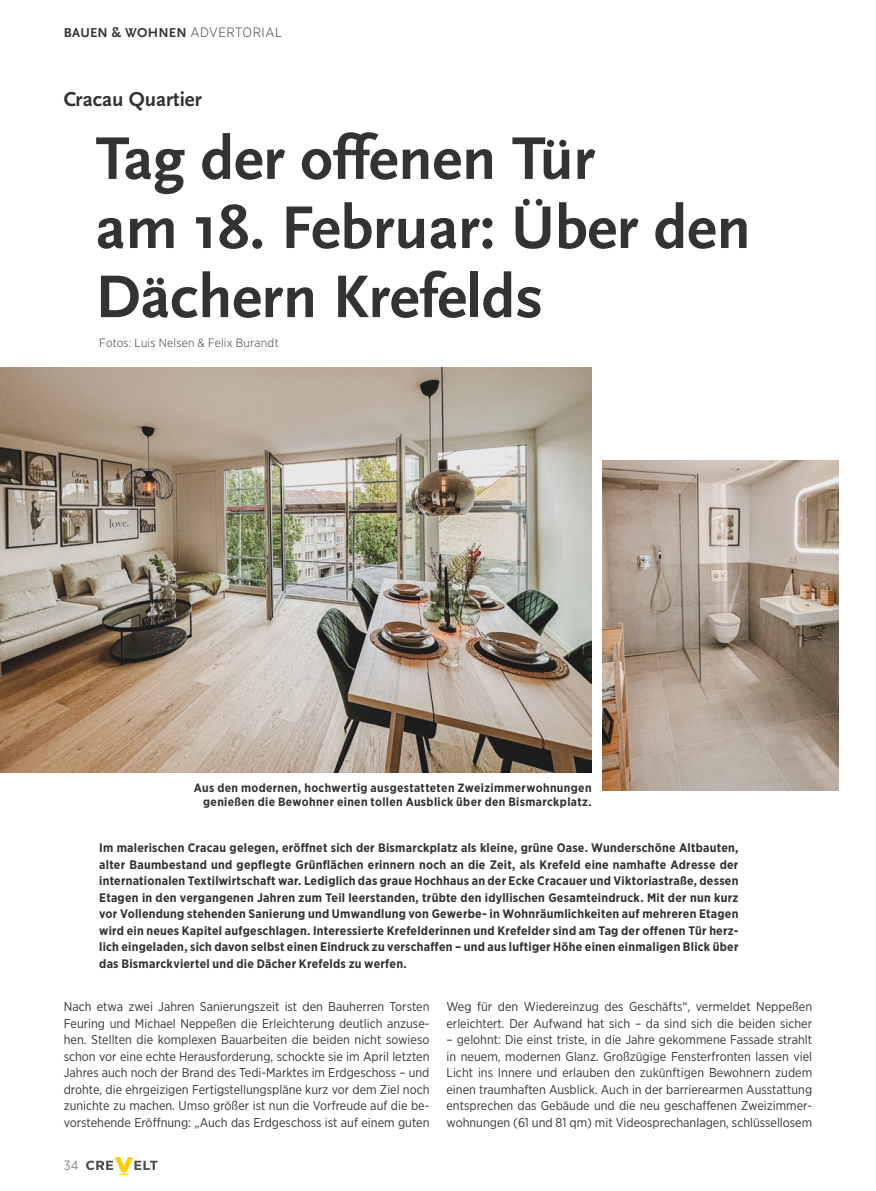
<style>
.page{position:relative;width:876px;height:1191px;background:#fff}
.page>*{position:absolute;margin:0;border:0;box-sizing:border-box;transform-origin:0 0}
.t1{font:700 62.85px/69.2px "Scala Sans";color:#323434}
.t2{font:700 21px "Scala Sans";color:#323434}
.t3{font:700 13.5px "Scala Sans";letter-spacing:.02em;color:#323434}
.t4{font:13.5px "Gotham Narrow";color:#86888a}
.t5{font:12.75px/16.5px "Gotham Narrow";color:#323434;text-align:justify}
.t6{font:700 12.3px/16.5px "Gotham Narrow";letter-spacing:.02em;color:#323434;text-align:justify}
.t7{font:700 12px/13.5px "Gotham Narrow";letter-spacing:.03em;color:#323434;text-align:right}
.t8{font:300 12px "Gotham Narrow";letter-spacing:.02em;color:#323434}
.s1{font-family:"Gotham Narrow";font-weight:300;color:#3a393b}
</style>
<div class="page">
<svg style="left:86px;top:1157px;width:72px;height:17px"></svg>
<img style="left:602px;top:460px;width:236px;height:330px">
<img style="left:0;top:368px;width:592px;height:404px">
<p class="t3" style="left:64px;top:26px;width:220px">BAUEN &amp; WOHNEN <span class="s1">ADVERTORIAL</span></p>
<h2 class="t2" style="left:64px;top:88px;width:140px">Cracau Quartier</h2>
<h1 class="t1" style="left:96px;top:125px;width:657px">Tag der offenen Tür<br>am 18. Februar: Über den<br>Dächern Krefelds</h1>
<p class="t8" style="left:99px;top:336px;width:181px">Fotos: Luis Nelsen &amp; Felix Burandt</p>
<p class="t7" style="left:194px;top:781px;width:399px">Aus den modernen, hochwertig ausgestatteten Zweizimmerwohnungen genießen die Bewohner einen tollen Ausblick über den Bismarckplatz.</p>
<p class="t6" style="left:99px;top:839px;width:641px">Im malerischen Cracau gelegen, eröffnet sich der Bismarckplatz als kleine, grüne Oase. Wunderschöne Altbauten, alter Baumbestand und gepflegte Grünflächen erinnern noch an die Zeit, als Krefeld eine namhafte Adresse der internationalen Textilwirtschaft war. Lediglich das graue Hochhaus an der Ecke Cracauer und Viktoriastraße, dessen Etagen in den vergangenen Jahren zum Teil leerstanden, trübte den idyllischen Gesamteindruck. Mit der nun kurz vor Vollendung stehenden Sanierung und Umwandlung von Gewerbe- in Wohnräumlichkeiten auf mehreren Etagen wird ein neues Kapitel aufgeschlagen. Interessierte Krefelderinnen und Krefelder sind am Tag der offenen Tür herz&shy;lich eingeladen, sich davon selbst einen Eindruck zu verschaffen – und aus luftiger Höhe einen einmaligen Blick über das Bismarckviertel und die Dächer Krefelds zu werfen.</p>
<p class="t5" style="left:64px;top:998px;width:367px">Nach etwa zwei Jahren Sanierungszeit ist den Bauherren Torsten Feuring und Michael Neppeßen die Erleichterung deutlich anzuse&shy;hen. Stellten die komplexen Bauarbeiten die beiden nicht sowieso schon vor eine echte Herausforderung, schockte sie im April letzten Jahres auch noch der Brand des Tedi-Marktes im Erdgeschoss – und drohte, die ehrgeizigen Fertigstellungspläne kurz vor dem Ziel noch zunichte zu machen. Umso größer ist nun die Vorfreude auf die be&shy;vorstehende Eröffnung: „Auch das Erdgeschoss ist auf einem guten</p>
<p class="t5" style="left:446px;top:998px;width:367px">Weg für den Wiedereinzug des Geschäfts“, vermeldet Neppeßen erleichtert. Der Aufwand hat sich – da sind sich die beiden sicher</p>
<p class="t5" style="left:446px;top:1031px;width:367px">– gelohnt: Die einst triste, in die Jahre gekommene Fassade strahlt in neuem, modernen Glanz. Großzügige Fensterfronten lassen viel Licht ins Innere und erlauben den zukünftigen Bewohnern zudem einen traumhaften Ausblick. Auch in der barrierearmen Ausstattung entsprechen das Gebäude und die neu geschaffenen Zweizimmer&shy;wohnungen (61 und 81 qm) mit Videosprechanlagen, schlüssellosem</p>
<p class="t4" style="left:64px;top:1156px;width:16px">34</p>
</div>
